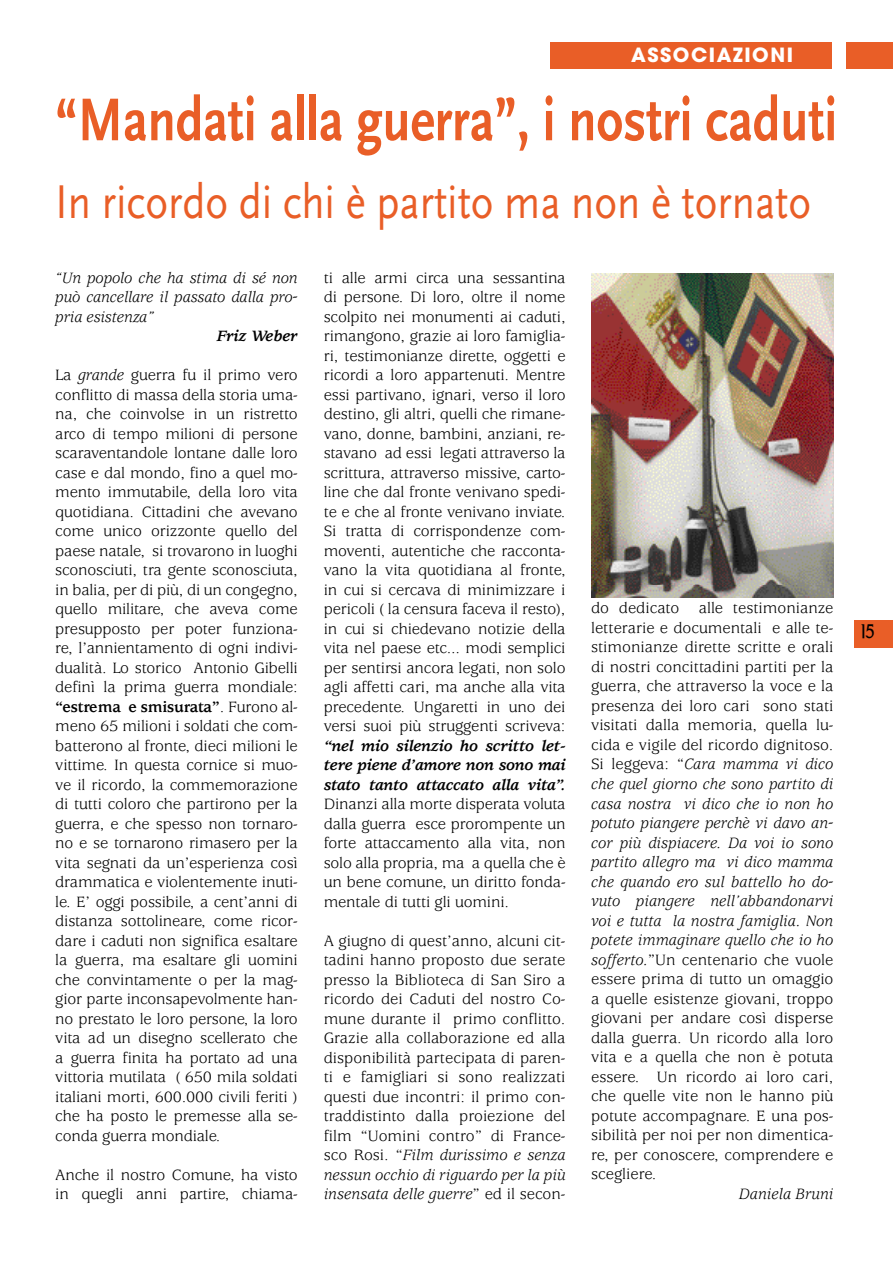
<style>
.page{position:relative;width:893px;height:1263px;background:#fff}
.page>*{position:absolute;margin:0;border:0;box-sizing:border-box;transform-origin:0 0}
.t1{font:700 63px "AD Scala Sans";color:#e95e27;scale:.82 1}
.t2{font:49.5px "AD Scala Sans Romein";color:#e95e27;scale:.86 1}
.t3{font:700 19.5px "Avant Garde";letter-spacing:.08em;color:#fff}
.t4{font:700 19.5px "Goodfish";color:#000}
.t5{font:16.5px/19.5px "Usherwood";letter-spacing:-.01em;color:#000;text-align:justify}
.t6{font:italic 700 16.5px/19.5px "Usherwood";letter-spacing:-.01em;color:#000;text-align:justify}
.t7{font:italic 16.5px/19.5px "Usherwood";letter-spacing:-.01em;color:#000;text-align:justify}
.s1{font-style:italic}
.s2{font-weight:700}
</style>
<div class="page">
<div style="left:550px;top:43px;width:282px;height:26px;background:#e95e27"></div>
<div style="left:846px;top:43px;width:47px;height:26px;background:#e95e27"></div>
<div style="left:855px;top:620px;width:38px;height:28px;background:#e95e27"></div>
<img style="left:591px;top:273px;width:242px;height:325px">
<p class="t3" style="left:631px;top:42px;width:163px">ASSOCIAZIONI</p>
<h1 class="t1" style="left:55px;top:86px;width:955px">“Mandati alla guerra”, i nostri caduti</h1>
<h2 class="t2" style="left:55px;top:175px;width:881px">In ricordo di chi è partito ma non è tornato</h2>
<p class="t7" style="left:55px;top:268px;width:244px">“Un popolo che ha stima di sé non può cancellare il passato dalla pro&shy;pria esistenza”</p>
<p class="t6" style="left:217px;top:327px;width:83px">Friz Weber</p>
<p class="t5" style="left:55px;top:366px;width:244px">La <span class="s1">grande</span> guerra fu il primo vero conflitto di massa della storia uma&shy;na, che coinvolse in un ristretto arco di tempo milioni di persone scaraventandole lontane dalle loro case e dal mondo, fino a quel mo&shy;mento immutabile, della loro vita quotidiana. Cittadini che avevano come unico orizzonte quello del paese natale, si trovarono in luoghi sconosciuti, tra gente sconosciuta, in balia, per di più, di un congegno, quello militare, che aveva come presupposto per poter funziona&shy;re, l’annientamento di ogni indivi&shy;dualità. Lo storico Antonio Gibelli definì la prima guerra mondiale: <span class="s2">“estrema e smisurata”</span>. Furono al&shy;meno 65 milioni i soldati che com&shy;batterono al fronte, dieci milioni le vittime. In questa cornice si muo&shy;ve il ricordo, la commemorazione di tutti coloro che partirono per la guerra, e che spesso non tornaro&shy;no e se tornarono rimasero per la vita segnati da un’esperienza così drammatica e violentemente inuti&shy;le. E’ oggi possibile, a cent’anni di distanza sottolineare, come ricor&shy;dare i caduti non significa esaltare la guerra, ma esaltare gli uomini che convintamente o per la mag&shy;gior parte inconsapevolmente han&shy;no prestato le loro persone, la loro vita ad un disegno scellerato che a guerra finita ha portato ad una vittoria mutilata ( 650 mila soldati italiani morti, 600.000 civili feriti ) che ha posto le premesse alla se&shy;conda guerra mondiale.</p>
<p class="t5" style="left:55px;top:1165px;width:244px">Anche il nostro Comune, ha visto in quegli anni partire, chiama-</p>
<p class="t5" style="left:324px;top:268px;width:243px">ti alle armi circa una sessantina di persone. Di loro, oltre il nome scolpito nei monumenti ai caduti, rimangono, grazie ai loro famiglia&shy;ri, testimonianze dirette, oggetti e ricordi a loro appartenuti. Mentre essi partivano, ignari, verso il loro destino, gli altri, quelli che rimane&shy;vano, donne, bambini, anziani, re&shy;stavano ad essi legati attraverso la scrittura, attraverso missive, carto&shy;line che dal fronte venivano spedi&shy;te e che al fronte venivano inviate.<br>Si tratta di corrispondenze com&shy;moventi, autentiche che racconta&shy;vano la vita quotidiana al fronte, in cui si cercava di minimizzare i pericoli ( la censura faceva il resto), in cui si chiedevano notizie della vita nel paese etc... modi semplici per sentirsi ancora legati, non solo agli affetti cari, ma anche alla vita precedente. Ungaretti in uno dei versi suoi più struggenti scriveva:</p>
<p class="t6" style="left:324px;top:736px;width:243px">“nel mio silenzio ho scritto let&shy;tere piene d’amore non sono mai stato tanto attaccato alla vita”.</p>
<p class="t5" style="left:324px;top:795px;width:243px">Dinanzi alla morte disperata voluta dalla guerra esce prorompente un forte attaccamento alla vita, non solo alla propria, ma a quella che è un bene comune, un diritto fonda&shy;mentale di tutti gli uomini.</p>
<p class="t5" style="left:324px;top:931px;width:243px">A giugno di quest’anno, alcuni cit&shy;tadini hanno proposto due serate presso la Biblioteca di San Siro a ricordo dei Caduti del nostro Co&shy;mune durante il primo conflitto.<br>Grazie alla collaborazione ed alla disponibilità partecipata di paren&shy;ti e famigliari si sono realizzati questi due incontri: il primo con&shy;traddistinto dalla proiezione del film “Uomini contro” di France&shy;sco Rosi. “<span class="s1">Film durissimo e senza nessun occhio di riguardo per la più insensata delle guerre</span>” ed il secon-</p>
<p class="t5" style="left:591px;top:599px;width:244px">do dedicato alle testimonianze letterarie e documentali e alle te&shy;stimonianze dirette scritte e orali di nostri concittadini partiti per la guerra, che attraverso la voce e la presenza dei loro cari sono stati visitati dalla memoria, quella lu&shy;cida e vigile del ricordo dignitoso.<br>Si leggeva: “<span class="s1">Cara mamma vi dico che quel giorno che sono partito di casa nostra vi dico che io non ho potuto piangere perchè vi davo an&shy;cor più dispiacere. Da voi io sono partito allegro ma vi dico mamma che quando ero sul battello ho do&shy;vuto piangere nell’abbandonarvi voi e tutta la nostra famiglia. Non potete immaginare quello che io ho sofferto.</span>”Un centenario che vuole essere prima di tutto un omaggio a quelle esistenze giovani, troppo giovani per andare così disperse dalla guerra. Un ricordo alla loro vita e a quella che non è potuta essere. Un ricordo ai loro cari, che quelle vite non le hanno più potute accompagnare. E una pos&shy;sibilità per noi per non dimentica&shy;re, per conoscere, comprendere e scegliere.</p>
<p class="t7" style="left:739px;top:1184px;width:96px">Daniela Bruni</p>
<p class="t4" style="left:861px;top:619px;width:15px">15</p>
</div>
